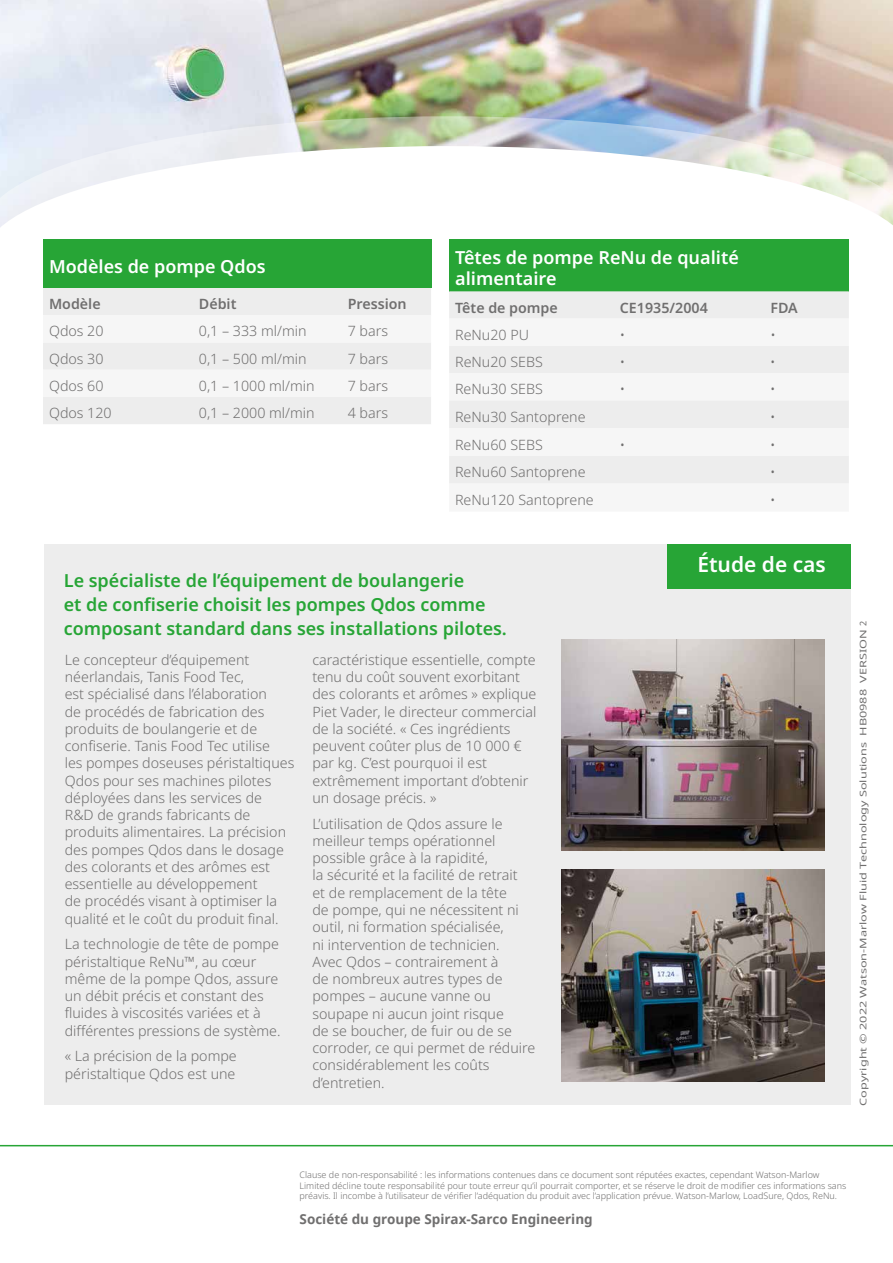
<style>
.page{position:relative;width:893px;height:1263px;background:#fff}
.page>*{position:absolute;margin:0;border:0;box-sizing:border-box;transform-origin:0 0}
.t1{font:600 21px "Noto Sans";color:#fff}
.t2{font:600 18px/24px "Noto Sans";color:#27a536}
.t3{font:600 18px/21px "Noto Sans";color:#fff}
.t4{font:300 14.25px/17.2px "Noto Sans";color:#706f6f}
.t5{font:600 14.25px "Noto Sans";color:#706f6f}
.t6{font:700 13.5px "Noto Sans";color:#706f6f}
.t7{font:300 9px/10.8px "Noto Sans";color:#706f6f}
.t8{font:9px "Noto Sans";color:#706f6f;scale:1.41 1}
</style>
<div class="page">
<img style="left:0;top:0;width:893px;height:116px">
<svg style="left:0;top:116px;width:893px;height:172px"></svg>
<div style="left:44px;top:544px;width:806px;height:560px;background:#ededed"></div>
<div style="left:43px;top:239px;width:388px;height:49px;background:#27a536"></div>
<div style="left:43px;top:288px;width:388px;height:136px;background:#ededed"></div>
<svg style="left:43px;top:315px;width:388px;height:82px"></svg>
<div style="left:449px;top:239px;width:400px;height:52px;background:#27a536"></div>
<div style="left:449px;top:291px;width:400px;height:28px;background:#ededed"></div>
<svg style="left:449px;top:346px;width:400px;height:138px;fill:#ededed"></svg>
<img style="left:561px;top:639px;width:264px;height:211px">
<img style="left:561px;top:870px;width:264px;height:211px">
<div style="left:667px;top:544px;width:183px;height:45px;background:#27a536"></div>
<hr style="left:0;top:1145px;width:893px;height:1px;background:#27a536">
<p class="t3" style="left:49px;top:257px;width:218px">Modèles de pompe Qdos</p>
<p class="t5" style="left:49px;top:294px;width:53px">Modèle</p>
<p class="t5" style="left:199px;top:294px;width:39px">Débit</p>
<p class="t5" style="left:348px;top:294px;width:61px">Pression</p>
<p class="t4" style="left:49px;top:323px;width:56px">Qdos 20</p>
<p class="t4" style="left:199px;top:323px;width:109px">0,1 – 333 ml/min</p>
<p class="t4" style="left:348px;top:323px;width:42px">7 bars</p>
<p class="t4" style="left:49px;top:350px;width:56px">Qdos 30</p>
<p class="t4" style="left:199px;top:350px;width:109px">0,1 – 500 ml/min</p>
<p class="t4" style="left:348px;top:350px;width:42px">7 bars</p>
<p class="t4" style="left:49px;top:377px;width:56px">Qdos 60</p>
<p class="t4" style="left:199px;top:377px;width:117px">0,1 – 1000 ml/min</p>
<p class="t4" style="left:348px;top:377px;width:42px">7 bars</p>
<p class="t4" style="left:49px;top:405px;width:64px">Qdos 120</p>
<p class="t4" style="left:199px;top:405px;width:117px">0,1 – 2000 ml/min</p>
<p class="t4" style="left:348px;top:405px;width:42px">4 bars</p>
<p class="t3" style="left:455px;top:248px;width:285px">Têtes de pompe ReNu de qualité alimentaire</p>
<p class="t5" style="left:455px;top:297px;width:104px">Tête de pompe</p>
<p class="t5" style="left:620px;top:297px;width:89px">CE1935/2004</p>
<p class="t5" style="left:770px;top:297px;width:29px">FDA</p>
<p class="t4" style="left:455px;top:326px;width:75px">ReNu20 PU</p>
<p class="t4" style="left:620px;top:326px;width:7px">•</p>
<p class="t4" style="left:770px;top:326px;width:7px">•</p>
<p class="t4" style="left:455px;top:354px;width:89px">ReNu20 SEBS</p>
<p class="t4" style="left:620px;top:354px;width:7px">•</p>
<p class="t4" style="left:770px;top:354px;width:7px">•</p>
<p class="t4" style="left:455px;top:381px;width:89px">ReNu30 SEBS</p>
<p class="t4" style="left:620px;top:381px;width:7px">•</p>
<p class="t4" style="left:770px;top:381px;width:7px">•</p>
<p class="t4" style="left:455px;top:408px;width:132px">ReNu30 Santoprene</p>
<p class="t4" style="left:770px;top:408px;width:7px">•</p>
<p class="t4" style="left:455px;top:436px;width:89px">ReNu60 SEBS</p>
<p class="t4" style="left:620px;top:436px;width:7px">•</p>
<p class="t4" style="left:770px;top:436px;width:7px">•</p>
<p class="t4" style="left:455px;top:463px;width:132px">ReNu60 Santoprene</p>
<p class="t4" style="left:770px;top:463px;width:7px">•</p>
<p class="t4" style="left:455px;top:491px;width:140px">ReNu120 Santoprene</p>
<p class="t4" style="left:770px;top:491px;width:7px">•</p>
<p class="t2" style="left:64px;top:569px;width:445px">Le spécialiste de l’équipement de boulangerie<br>et de confiserie choisit les pompes Qdos comme composant standard dans ses installations pilotes.</p>
<p class="t4" style="left:65px;top:651px;width:231px">Le concepteur d’équipement néerlandais, Tanis Food Tec,<br>est spécialisé dans l’élaboration<br>de procédés de fabrication des produits de boulangerie et de confiserie. Tanis Food Tec utilise<br>les pompes doseuses péristaltiques<br>Qdos pour ses machines pilotes déployées dans les services de<br>R&amp;D de grands fabricants de produits alimentaires. La précision des pompes Qdos dans le dosage des colorants et des arômes est essentielle au développement<br>de procédés visant à optimiser la qualité et le coût du produit final.</p>
<p class="t4" style="left:65px;top:936px;width:217px">La technologie de tête de pompe péristaltique ReNu™, au cœur même de la pompe Qdos, assure un débit précis et constant des fluides à viscosités variées et à différentes pressions de système.</p>
<p class="t4" style="left:65px;top:1048px;width:174px">« La précision de la pompe péristaltique Qdos est une</p>
<p class="t4" style="left:312px;top:651px;width:226px">caractéristique essentielle, compte tenu du coût souvent exorbitant des colorants et arômes » explique<br>Piet Vader, le directeur commercial de la société. « Ces ingrédients peuvent coûter plus de 10 000 € par kg. C’est pourquoi il est extrêmement important d’obtenir un dosage précis. »</p>
<p class="t4" style="left:312px;top:815px;width:225px">L’utilisation de Qdos assure le meilleur temps opérationnel possible grâce à la rapidité,<br>la sécurité et la facilité de retrait<br>et de remplacement de la tête<br>de pompe, qui ne nécessitent ni outil, ni formation spécialisée,<br>ni intervention de technicien.<br>Avec Qdos – contrairement à<br>de nombreux autres types de pompes – aucune vanne ou soupape ni aucun joint risque<br>de se boucher, de fuir ou de se corroder, ce qui permet de réduire considérablement les coûts d’entretien.</p>
<h1 class="t1" style="left:697px;top:550px;width:130px">Étude de cas</h1>
<p class="t8" style="left:857px;top:1105px;width:345px;rotate:-90deg">Copyright © 2022 Watson-Marlow Fluid Technology Solutions HB0988 VERSION 2</p>
<p class="t7" style="left:300px;top:1169px;width:548px">Clause de non-responsabilité : les informations contenues dans ce document sont réputées exactes, cependant Watson-Marlow<br>Limited décline toute responsabilité pour toute erreur qu’il pourrait comporter, et se réserve le droit de modifier ces informations sans préavis. Il incombe à l’utilisateur de vérifier l’adéquation du produit avec l’application prévue. Watson-Marlow, LoadSure, Qdos, ReNu.</p>
<p class="t6" style="left:300px;top:1209px;width:295px">Société du groupe Spirax-Sarco Engineering</p>
</div>
